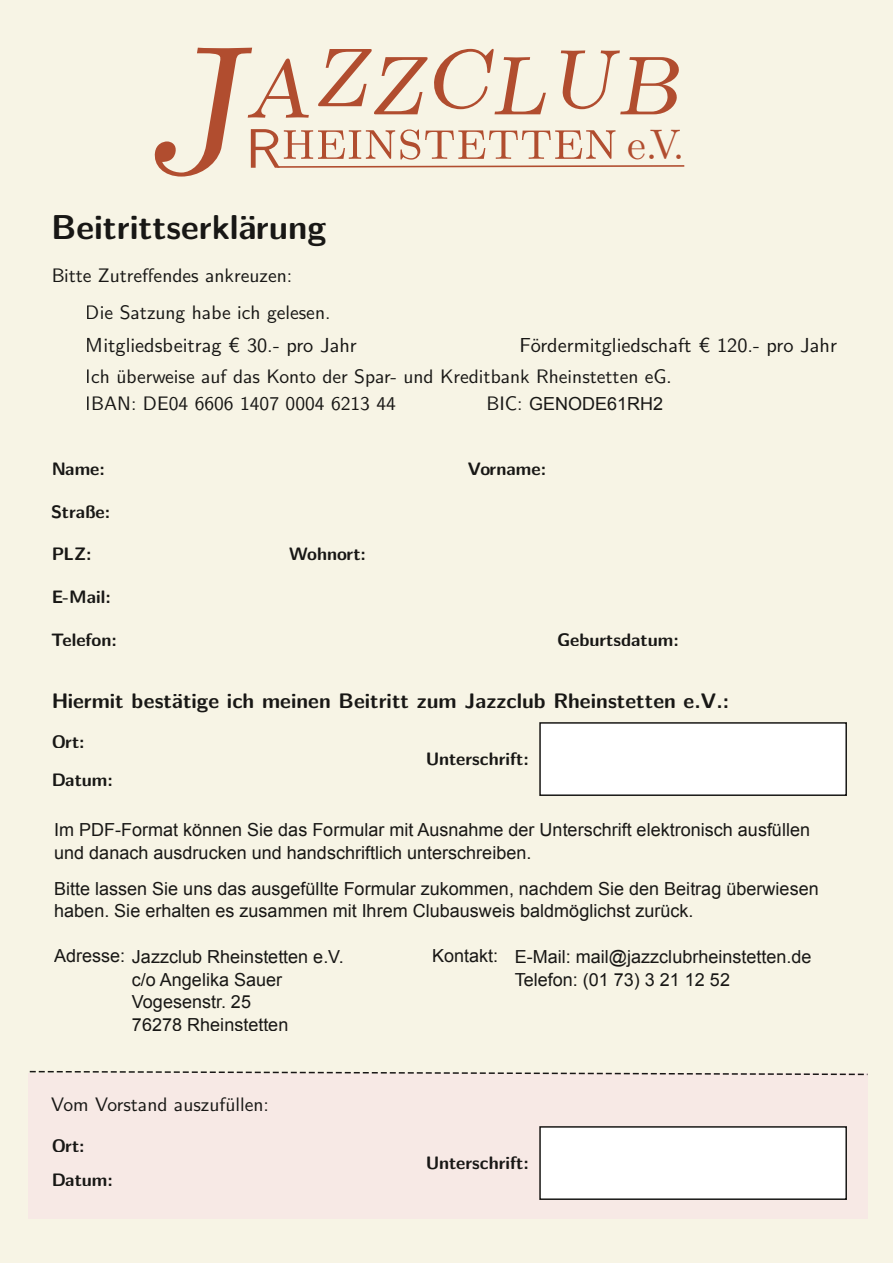
<style>
.page{position:relative;width:893px;height:1263px;background:#f7f4e5}
.page>*{position:absolute;margin:0;border:0;box-sizing:border-box;transform-origin:0 0}
.t1{font:italic 111.3px "LM Roman Caps 10";color:#b14d2f}
.t2{font:55.65px "LM Roman Caps 10";color:#b14d2f}
.t3{font:700 34.5px "LM Sans 10";color:#181715}
.t4{font:700 21px "LM Sans 10";letter-spacing:.005em;color:#181715}
.t5{font:20.25px "LM Sans 10";color:#181715}
.t6{font:19.5px/27px "LM Sans 10";color:#181715}
.t7{font:18px/22.5px "Arial";color:#181715}
.t8{font:700 18px/38.2px "LM Sans 10";color:#181715}
.s1{font-size:182.85px}
.s2{font-family:"LM Sans 10"}
.s3{font-family:"LM Roman 10";font-size:42.15px}
.s4{font-family:"LM Roman 10";font-size:41.4px}
.s5{font-family:"Arial";font-size:18px}
.s6{font-family:"LM Sans 10";font-size:19.5px}
</style>
<div class="page">
<div style="left:29px;top:1073px;width:839px;height:145px;background:#f7e9e5"></div>
<div style="left:540px;top:1127px;width:306px;height:72px;background:#fff"></div>
<div style="left:539px;top:1126px;width:307px;height:73px;border:2px solid #181715"></div>
<svg style="left:277px;top:165px;width:408px;height:3px"></svg>
<div style="left:540px;top:723px;width:306px;height:72px;background:#fff"></div>
<div style="left:539px;top:723px;width:307px;height:73px;border:2px solid #181715"></div>
<svg style="left:28px;top:1070px;width:840px;height:6px"></svg>
<h1 class="t1" style="left:140px;top:-8px;width:541px"><span class="s1">J</span>azzclub</h1>
<h2 class="t2" style="left:245px;top:98px;width:440px"><span class="s2">R</span>heinstetten <span class="s3">e.</span><span class="s4">V</span><span class="s3">.</span></h2>
<h3 class="t3" style="left:51px;top:200px;width:277px">Beitrittserklärung</h3>
<p class="t6" style="left:51px;top:260px;width:243px">Bitte Zutreffendes ankreuzen:</p>
<p class="t6" style="left:86px;top:298px;width:246px">Die Satzung habe ich gelesen.</p>
<p class="t5" style="left:86px;top:328px;width:273px">Mitgliedsbeitrag € 30.- pro Jahr</p>
<p class="t5" style="left:519px;top:328px;width:319px">Fördermitgliedschaft € 120.- pro Jahr</p>
<p class="t6" style="left:86px;top:361px;width:587px">Ich überweise auf das Konto der Spar- und Kreditbank Rheinstetten eG<span class="s5">.<br></span>IBAN: DE04 6606 1407 0004 6213 44</p>
<p class="t7" style="left:486px;top:393px;width:178px"><span class="s6">BIC:</span> GENODE61RH2</p>
<p class="t8" style="left:51px;top:449px;width:55px">Name:</p>
<p class="t8" style="left:468px;top:449px;width:80px">Vorname:</p>
<p class="t8" style="left:51px;top:491px;width:61px">Straße:</p>
<p class="t8" style="left:51px;top:534px;width:42px">PLZ:</p>
<p class="t8" style="left:289px;top:534px;width:78px">Wohnort:</p>
<p class="t8" style="left:51px;top:576px;width:61px">E-Mail:</p>
<p class="t8" style="left:51px;top:619px;width:67px">Telefon:</p>
<p class="t8" style="left:557px;top:619px;width:123px">Geburtsdatum:</p>
<p class="t4" style="left:51px;top:685px;width:680px">Hiermit bestätige ich meinen Beitritt zum Jazzclub Rheinstetten e.V.:</p>
<p class="t8" style="left:51px;top:721px;width:64px">Ort:<br>Datum:</p>
<p class="t8" style="left:425px;top:738px;width:105px">Unterschrift:</p>
<p class="t7" style="left:54px;top:819px;width:757px">Im PDF-Format können Sie das Formular mit Ausnahme der Unterschrift elektronisch ausfüllen und danach ausdrucken und handschriftlich unterschreiben.</p>
<p class="t7" style="left:54px;top:877px;width:766px">Bitte lassen Sie uns das ausgefüllte Formular zukommen, nachdem Sie den Beitrag überwiesen haben. Sie erhalten es zusammen mit Ihrem Clubausweis baldmöglichst zurück.</p>
<p class="t7" style="left:54px;top:946px;width:291px">Adresse: Jazzclub Rheinstetten e.V.</p>
<p class="t7" style="left:432px;top:946px;width:381px;text-align:center">Kontakt: E-Mail: mail@jazzclubrheinstetten.de<br>Telefon: (01 73) 3 21 12 52</p>
<p class="t7" style="left:132px;top:968px;width:158px">c/o Angelika Sauer<br>Vogesenstr. 25<br>76278 Rheinstetten</p>
<p class="t6" style="left:51px;top:1089px;width:219px">Vom Vorstand auszufüllen:</p>
<p class="t8" style="left:51px;top:1125px;width:35px">Ort:</p>
<p class="t8" style="left:51px;top:1159px;width:64px">Datum:</p>
<p class="t8" style="left:425px;top:1142px;width:105px">Unterschrift:</p>
</div>
